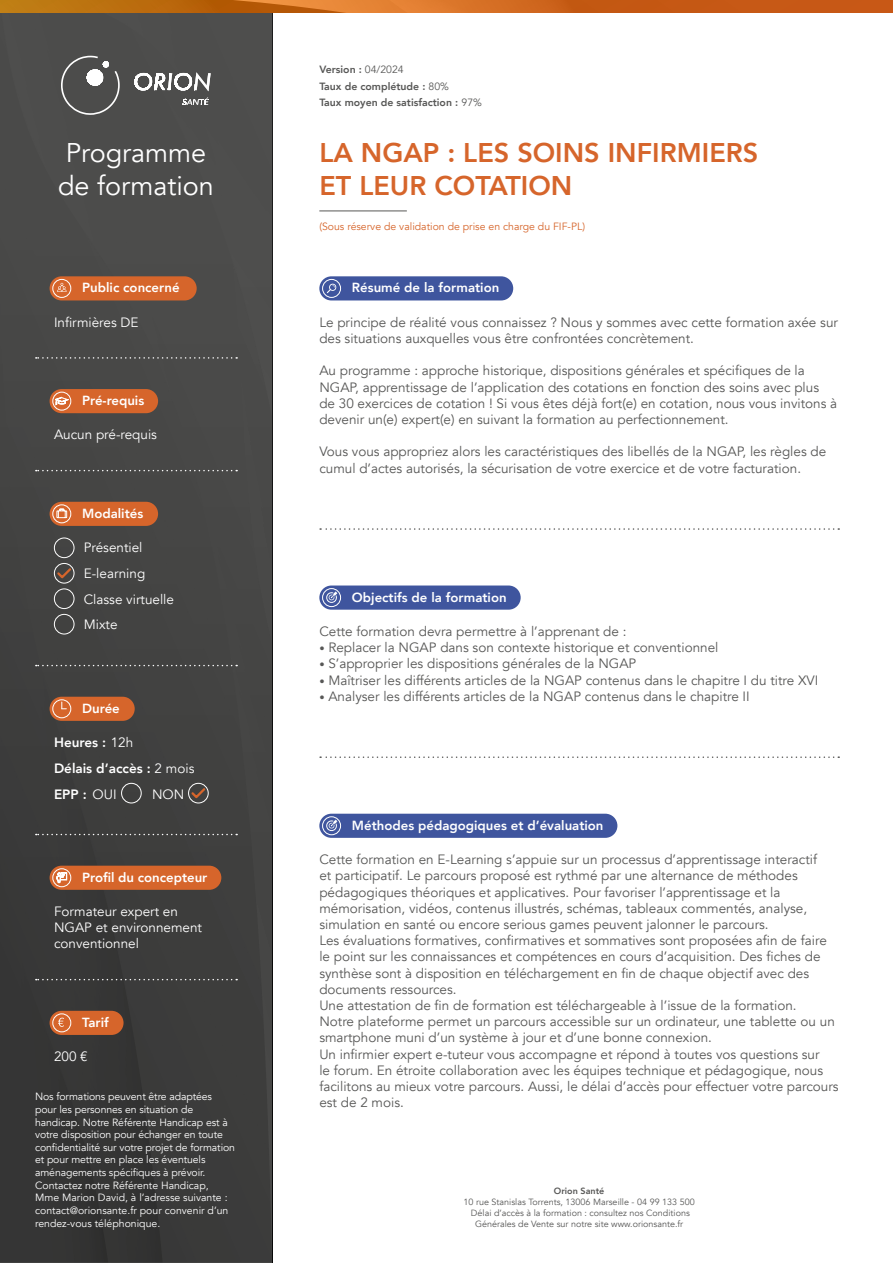
<style>
.page{position:relative;width:893px;height:1263px;background:#fff}
.page>*{position:absolute;margin:0;border:0;box-sizing:border-box;transform-origin:0 0}
.t1{font:800 27px/32.4px "Avenir";color:#d6652b}
.t2{font:27px/32.4px "Avenir";color:#fff}
.t3{font:13.5px/16.2px "Avenir";color:#575756}
.t4{font:13.5px/16.2px "Avenir";color:#fff}
.t5{font:800 13.5px/25.8px "Avenir";color:#fff}
.t6{font:800 13.2px "Avenir";color:#fff}
.t7{font:10.5px/12.6px "Avenir";letter-spacing:-.01em;color:#fff}
.t8{font:800 10.5px/16px "Avenir";color:#575756}
.t9{font:10.5px "Avenir";color:#d6652b}
.t10{font:9px/10.8px "Avenir";color:#575756;text-align:center}
.t11{font:800 9px "Avenir";color:#575756}
.s1{font-weight:400}
.s2{font-size:10.5px}
</style>
<div class="page">
<div style="left:0;top:13px;width:272px;height:1250px;background:linear-gradient(to bottom,#50504f,#353535)"></div>
<svg style="left:36px;top:357px;width:201px;height:2px"></svg>
<svg style="left:36px;top:470px;width:201px;height:1px"></svg>
<svg style="left:36px;top:665px;width:201px;height:1px"></svg>
<svg style="left:36px;top:834px;width:201px;height:1px"></svg>
<svg style="left:36px;top:979px;width:201px;height:1px"></svg>
<div style="left:50px;top:1011px;width:74px;height:24px;background:#d6652b;border-radius:12px"></div>
<div style="left:52px;top:1013px;width:19px;height:19px;border:1px solid #fff;border-radius:50%"></div>
<svg style="left:58px;top:1018px;width:6px;height:9px"></svg>
<div style="left:50px;top:389px;width:108px;height:24px;background:#d6652b;border-radius:12px"></div>
<div style="left:52px;top:392px;width:19px;height:18px;border:1px solid #fff;border-radius:50%"></div>
<svg style="left:55px;top:397px;width:13px;height:8px"></svg>
<div style="left:50px;top:866px;width:171px;height:24px;background:#d6652b;border-radius:12px"></div>
<div style="left:52px;top:868px;width:19px;height:19px;border:1px solid #fff;border-radius:50%"></div>
<svg style="left:57px;top:872px;width:10px;height:14px"></svg>
<div style="left:319px;top:276px;width:194px;height:24px;background:#3f559e;border-radius:12px"></div>
<div style="left:322px;top:279px;width:19px;height:19px;border:1px solid #fff;border-radius:50%"></div>
<svg style="left:327px;top:283px;width:10px;height:10px"></svg>
<div style="left:319px;top:585px;width:202px;height:25px;background:#3f559e;border-radius:12px"></div>
<div style="left:322px;top:588px;width:19px;height:19px;border:1px solid #fff;border-radius:50%"></div>
<svg style="left:326px;top:591px;width:12px;height:13px"></svg>
<div style="left:319px;top:814px;width:298px;height:24px;background:#3f559e;border-radius:12px"></div>
<div style="left:322px;top:816px;width:19px;height:19px;border:1px solid #fff;border-radius:50%"></div>
<svg style="left:326px;top:819px;width:12px;height:13px"></svg>
<svg style="left:320px;top:528px;width:519px;height:2px"></svg>
<svg style="left:320px;top:756px;width:519px;height:2px"></svg>
<div style="left:50px;top:276px;width:147px;height:24px;background:#d6652b;border-radius:12px"></div>
<div style="left:52px;top:279px;width:19px;height:19px;border:1px solid #fff;border-radius:50%"></div>
<svg style="left:57px;top:283px;width:10px;height:9px"></svg>
<div style="left:54px;top:538px;width:20px;height:20px;border:1px solid #fff;border-radius:50%"></div>
<div style="left:54px;top:588px;width:20px;height:21px;border:1px solid #fff;border-radius:50%"></div>
<div style="left:54px;top:563px;width:20px;height:20px;border:1px solid #fff;border-radius:50%"></div>
<div style="left:54px;top:614px;width:20px;height:20px;border:1px solid #fff;border-radius:50%"></div>
<div style="left:50px;top:502px;width:108px;height:24px;background:#d6652b;border-radius:12px"></div>
<div style="left:52px;top:504px;width:19px;height:19px;border:1px solid #fff;border-radius:50%"></div>
<svg style="left:56px;top:508px;width:11px;height:10px"></svg>
<svg style="left:55px;top:566px;width:18px;height:14px"></svg>
<div style="left:121px;top:783px;width:21px;height:20px;border:1px solid #fff;border-radius:50%"></div>
<div style="left:188px;top:783px;width:21px;height:20px;border:1px solid #fff;border-radius:50%"></div>
<div style="left:50px;top:697px;width:85px;height:24px;background:#d6652b;border-radius:12px"></div>
<div style="left:52px;top:699px;width:19px;height:19px;border:1px solid #fff;border-radius:50%"></div>
<svg style="left:61px;top:702px;width:5px;height:7px"></svg>
<svg style="left:189px;top:786px;width:18px;height:14px"></svg>
<svg style="left:0;top:0;width:893px;height:13px;background:#c96819"></svg>
<svg style="left:182px;top:98px;width:28px;height:7px"></svg>
<svg style="left:134px;top:72px;width:77px;height:19px"></svg>
<svg style="left:61px;top:56px;width:59px;height:59px;background:#666"></svg>
<hr style="left:319px;top:211px;width:88px;height:1px;background:#575756">
<p class="t8" style="left:319px;top:62px;width:131px">Version : <span class="s1">04/2024<br></span>Taux de complétude : <span class="s1">80%</span></p>
<p class="t8" style="left:319px;top:94px;width:164px">Taux moyen de satisfaction : <span class="s1">97%</span></p>
<h1 class="t2" style="left:58px;top:137px;width:157px">Programme de formation</h1>
<h1 class="t1" style="left:319px;top:137px;width:440px">LA NGAP : LES SOINS INFIRMIERS<br>ET LEUR COTATION</h1>
<p class="t6" style="left:82px;top:277px;width:99px">Public concerné</p>
<p class="t4" style="left:54px;top:314px;width:86px">Infirmières DE</p>
<p class="t6" style="left:82px;top:390px;width:64px">Pré-requis</p>
<p class="t4" style="left:54px;top:427px;width:105px">Aucun pré-requis</p>
<p class="t6" style="left:82px;top:503px;width:63px">Modalités</p>
<p class="t4" style="left:84px;top:540px;width:60px">Présentiel</p>
<p class="t4" style="left:84px;top:565px;width:63px">E-learning</p>
<p class="t4" style="left:84px;top:617px;width:35px">Mixte</p>
<p class="t4" style="left:84px;top:591px;width:92px">Classe virtuelle</p>
<p class="t6" style="left:82px;top:698px;width:39px">Durée</p>
<p class="t5" style="left:54px;top:729px;width:81px">Heures : <span class="s1">12h</span></p>
<p class="t5" style="left:152px;top:755px;width:44px;text-indent:-98px">Délais d’accès : <span class="s1">2 mois<br>NON</span></p>
<p class="t5" style="left:54px;top:781px;width:64px">EPP : <span class="s1">OUI</span></p>
<p class="t6" style="left:82px;top:867px;width:127px">Profil du concepteur</p>
<p class="t4" style="left:54px;top:903px;width:150px">Formateur expert en<br>NGAP et environnement conventionnel</p>
<p class="t6" style="left:82px;top:1012px;width:28px">Tarif</p>
<p class="t4" style="left:54px;top:1049px;width:35px">200 €</p>
<p class="t7" style="left:35px;top:1091px;width:201px">Nos formations peuvent être adaptées pour les personnes en situation de handicap. Notre Référente Handicap est à votre disposition pour échanger en toute confidentialité sur votre projet de formation et pour mettre en place les éventuels aménagements spécifiques à prévoir.<br>Contactez notre Référente Handicap, Mme Marion David, à l’adresse suivante : contact@orionsante.fr pour convenir d’un rendez-vous téléphonique.</p>
<p class="t9" style="left:319px;top:220px;width:267px">(Sous réserve de validation de prise en charge du FIF-PL)</p>
<p class="t6" style="left:352px;top:277px;width:149px">Résumé de la formation</p>
<p class="t3" style="left:319px;top:314px;width:520px">Le principe de réalité vous connaissez ? Nous y sommes avec cette formation axée sur des situations auxquelles vous être confrontées concrètement.</p>
<p class="t3" style="left:319px;top:363px;width:519px">Au programme : approche historique, dispositions générales et spécifiques de la NGAP, apprentissage de l’application des cotations en fonction des soins avec plus de 30 exercices de cotation ! Si vous êtes déjà fort(e) en cotation, nous vous invitons à devenir un(e) expert(e) en suivant la formation au perfectionnement.</p>
<p class="t3" style="left:319px;top:444px;width:508px">Vous vous appropriez alors les caractéristiques des libellés de la NGAP, les règles de cumul d’actes autorisés, la sécurisation de votre exercice et de votre facturation.</p>
<p class="t6" style="left:352px;top:587px;width:156px">Objectifs de la formation</p>
<p class="t3" style="left:319px;top:623px;width:309px">Cette formation devra permettre à l’apprenant de :</p>
<p class="t3" style="left:319px;top:640px;width:401px"><span class="s2">•</span> Replacer la NGAP dans son contexte historique et conventionnel</p>
<p class="t3" style="left:319px;top:656px;width:318px"><span class="s2">•</span> S’approprier les dispositions générales de la NGAP</p>
<p class="t3" style="left:319px;top:672px;width:501px"><span class="s2">•</span> Maîtriser les différents articles de la NGAP contenus dans le chapitre I du titre XVI</p>
<p class="t3" style="left:319px;top:688px;width:432px"><span class="s2">•</span> Analyser les différents articles de la NGAP contenus dans le chapitre II</p>
<p class="t6" style="left:352px;top:815px;width:253px">Méthodes pédagogiques et d’évaluation</p>
<p class="t3" style="left:319px;top:851px;width:521px">Cette formation en E-Learning s’appuie sur un processus d’apprentissage interactif<br>et participatif. Le parcours proposé est rythmé par une alternance de méthodes pédagogiques théoriques et applicatives. Pour favoriser l’apprentissage et la mémorisation, vidéos, contenus illustrés, schémas, tableaux commentés, analyse, simulation en santé ou encore serious games peuvent jalonner le parcours.<br>Les évaluations formatives, confirmatives et sommatives sont proposées afin de faire le point sur les connaissances et compétences en cours d’acquisition. Des fiches de synthèse sont à disposition en téléchargement en fin de chaque objectif avec des documents ressources.<br>Une attestation de fin de formation est téléchargeable à l’issue de la formation.<br>Notre plateforme permet un parcours accessible sur un ordinateur, une tablette ou un smartphone muni d’un système à jour et d’une bonne connexion.<br>Un infirmier expert e-tuteur vous accompagne et répond à toutes vos questions sur<br>le forum. En étroite collaboration avec les équipes technique et pédagogique, nous facilitons au mieux votre parcours. Aussi, le délai d’accès pour effectuer votre parcours est de 2 mois.</p>
<p class="t11" style="left:554px;top:1184px;width:52px">Orion Santé</p>
<p class="t10" style="left:464px;top:1196px;width:233px">10 rue Stanislas Torrents, 13006 Marseille - 04 99 133 500<br>Délai d’accès à la formation : consultez nos Conditions<br>Générales de Vente sur notre site www.orionsante.fr</p>
</div>
